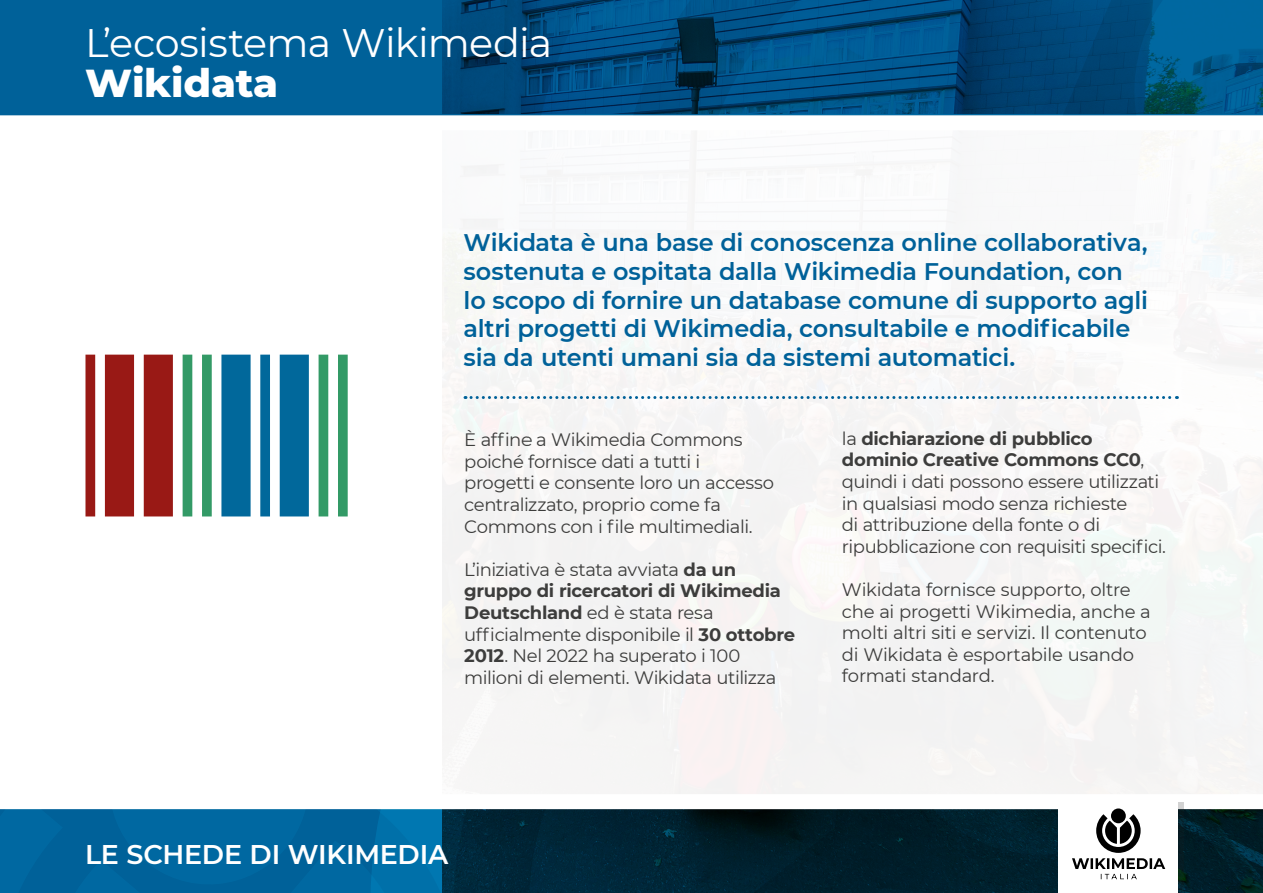
<style>
.page{position:relative;width:1263px;height:893px;background:#fff}
.page>*{position:absolute;margin:0;border:0;box-sizing:border-box;transform-origin:0 0}
.titolo_sezione{font:39.75px "Montserrat";letter-spacing:-.015em;color:#fff}
.titolo_scheda{font:800 39.75px "Montserrat";letter-spacing:-.005em;color:#fff}
.t1{font:600 27px "Montserrat";letter-spacing:-.01em;color:#fff}
.t2{font:600 24px/28.8px "Montserrat";letter-spacing:-.01em;color:#006199}
.t3{font:18px/21.6px "Montserrat";letter-spacing:-.02em;color:#3d3d3c}
.s1{font-weight:700}
</style>
<div class="page">
<div style="left:421px;top:115px;width:842px;height:693px;background:#f7f7f6"></div>
<svg style="left:85px;top:355px;width:88px;height:161px"></svg>
<svg style="left:183px;top:355px;width:165px;height:161px"></svg>
<svg style="left:465px;top:396px;width:712px;height:3px"></svg>
<svg style="left:0;top:0;width:1263px;height:116px;background:#035e94"></svg>
<svg style="left:528px;top:0;width:735px;height:115px;background:#005285"></svg>
<svg style="left:672px;top:0;width:455px;height:115px;background:#00497a"></svg>
<div style="left:1059px;top:796px;width:119px;height:97px;background:#fff"></div>
<svg style="left:0;top:809px;width:1263px;height:84px;background:#144b66"></svg>
<p class="titolo_sezione" style="left:85px;top:15px;width:469px">L’ecosistema Wikimedia</p>
<p class="titolo_scheda" style="left:85px;top:54px;width:195px">Wikidata</p>
<p class="t2" style="left:463px;top:227px;width:686px">Wikidata è una base di conoscenza online collaborativa, sostenuta e ospitata dalla Wikimedia Foundation, con lo scopo di fornire un database comune di supporto agli altri progetti di Wikimedia, consultabile e modificabile sia da utenti umani sia da sistemi automatici.</p>
<p class="t3" style="left:464px;top:428px;width:311px">È affine a Wikimedia Commons poiché fornisce dati a tutti i progetti e consente loro un accesso centralizzato, proprio come fa<br>Commons con i file multimediali.</p>
<p class="t3" style="left:464px;top:558px;width:332px">L’iniziativa è stata avviata <span class="s1">da un gruppo di ricercatori di Wikimedia Deutschland</span> ed è stata resa ufficialmente disponibile il <span class="s1">30 ottobre 2012</span>. Nel 2022 ha superato i 100 milioni di elementi. Wikidata utilizza</p>
<p class="t3" style="left:842px;top:427px;width:326px">la <span class="s1">dichiarazione di pubblico dominio Creative Commons CC0</span>, quindi i dati possono essere utilizzati in qualsiasi modo senza richieste<br>di attribuzione della fonte o di ripubblicazione con requisiti specifici.</p>
<p class="t3" style="left:842px;top:578px;width:310px">Wikidata fornisce supporto, oltre che ai progetti Wikimedia, anche a molti altri siti e servizi. Il contenuto di Wikidata è esportabile usando formati standard.</p>
<h2 class="t1" style="left:85px;top:835px;width:365px">LE SCHEDE DI WIKIMEDIA</h2>
</div>
